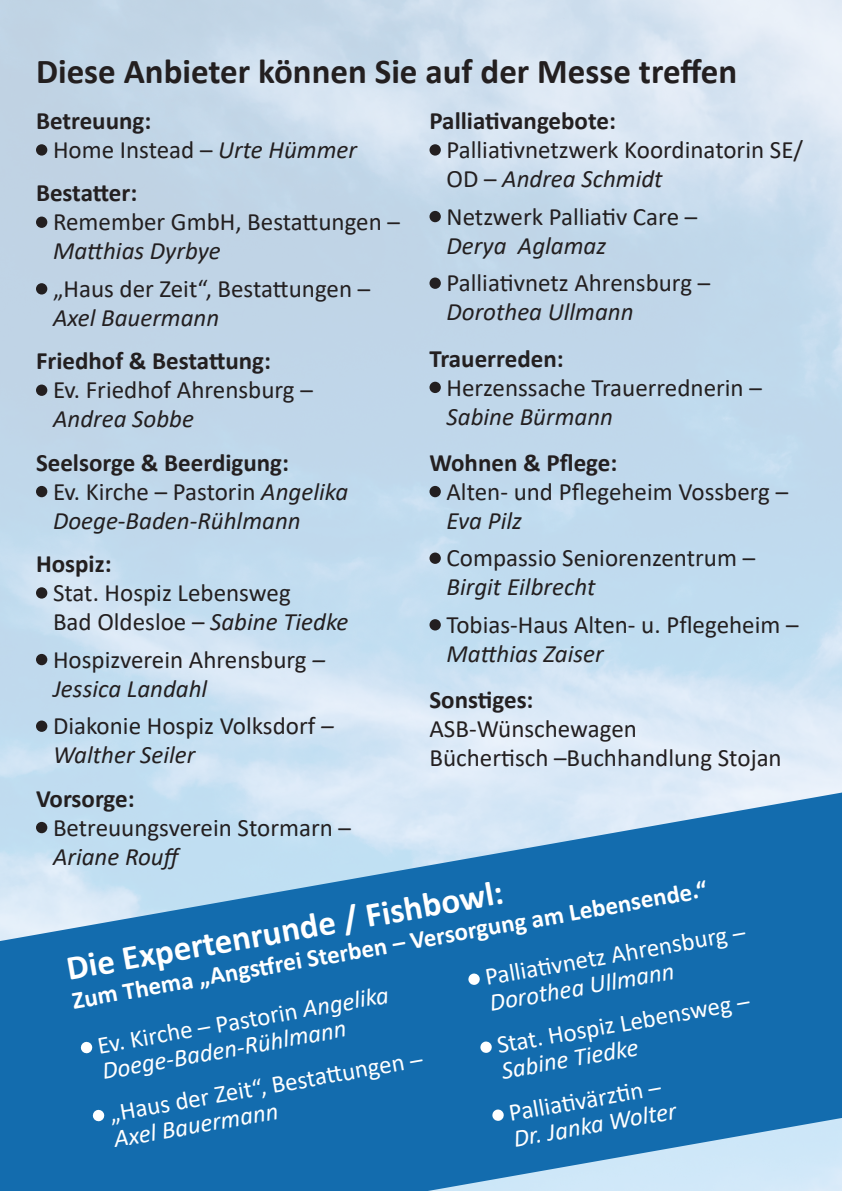
<style>
.page{position:relative;width:842px;height:1191px;background:#fff}
.page>*{position:absolute;margin:0;border:0;box-sizing:border-box;transform-origin:0 0}
.t1{font:700 35px "Calibri";color:#231f20}
.t2{font:700 35px "Calibri";color:#fff}
.t3{font:25px/29.1px "Calibri";color:#231f20}
.t4{font:25px/26px "Calibri";color:#fff}
.t5{font:700 25px "Calibri";color:#231f20}
.t6{font:700 25px "Calibri";color:#fff}
.t7{font:italic 25px/26px "Calibri";color:#fff}
.t8{font:italic 25px/29.1px "Calibri";color:#231f20}
.s1{font-style:italic}
.s2{font-style:normal}
</style>
<div class="page">
<img style="left:0;top:0;width:842px;height:792px">
<svg style="left:0;top:792px;width:842px;height:399px;background:#3e88be"></svg>
<svg style="left:80px;top:1041px;width:13px;height:12px"></svg>
<svg style="left:92px;top:1109px;width:13px;height:12px"></svg>
<svg style="left:468px;top:973px;width:12px;height:12px"></svg>
<svg style="left:480px;top:1041px;width:12px;height:12px"></svg>
<svg style="left:492px;top:1109px;width:12px;height:12px"></svg>
<div style="left:36px;top:144px;width:11px;height:12px;background:#231f20;border-radius:50%"></div>
<div style="left:36px;top:216px;width:11px;height:12px;background:#231f20;border-radius:50%"></div>
<div style="left:36px;top:283px;width:11px;height:11px;background:#231f20;border-radius:50%"></div>
<div style="left:36px;top:384px;width:11px;height:12px;background:#231f20;border-radius:50%"></div>
<div style="left:36px;top:486px;width:11px;height:11px;background:#231f20;border-radius:50%"></div>
<div style="left:36px;top:587px;width:11px;height:11px;background:#231f20;border-radius:50%"></div>
<div style="left:36px;top:654px;width:11px;height:11px;background:#231f20;border-radius:50%"></div>
<div style="left:36px;top:720px;width:11px;height:12px;background:#231f20;border-radius:50%"></div>
<div style="left:36px;top:822px;width:11px;height:11px;background:#231f20;border-radius:50%"></div>
<div style="left:429px;top:144px;width:12px;height:12px;background:#231f20;border-radius:50%"></div>
<div style="left:429px;top:211px;width:12px;height:11px;background:#231f20;border-radius:50%"></div>
<div style="left:429px;top:277px;width:12px;height:12px;background:#231f20;border-radius:50%"></div>
<div style="left:429px;top:382px;width:12px;height:11px;background:#231f20;border-radius:50%"></div>
<div style="left:429px;top:486px;width:12px;height:11px;background:#231f20;border-radius:50%"></div>
<div style="left:429px;top:552px;width:12px;height:12px;background:#231f20;border-radius:50%"></div>
<div style="left:429px;top:619px;width:12px;height:11px;background:#231f20;border-radius:50%"></div>
<p class="t1" style="left:36px;top:47px;width:703px">Diese Anbieter können Sie auf der Messe treffen</p>
<p class="t5" style="left:36px;top:103px;width:117px">Betreuung:</p>
<p class="t3" style="left:53px;top:135px;width:305px">Home Instead – <span class="s1">Urte Hümmer</span></p>
<p class="t5" style="left:36px;top:175px;width:103px">Bestatter:</p>
<p class="t3" style="left:53px;top:207px;width:348px">Remember GmbH, Bestattungen –<br><span class="s1">Matthias Dyrbye</span></p>
<p class="t3" style="left:53px;top:274px;width:319px">„Haus der Zeit“, Bestattungen –<br><span class="s1">Axel Bauermann</span></p>
<p class="t5" style="left:36px;top:343px;width:237px">Friedhof &amp; Bestattung:</p>
<p class="t3" style="left:53px;top:375px;width:261px">Ev. Friedhof Ahrensburg –<br><span class="s1">Andrea Sobbe</span></p>
<p class="t5" style="left:36px;top:445px;width:255px">Seelsorge &amp; Beerdigung:</p>
<p class="t8" style="left:53px;top:476px;width:297px"><span class="s2">Ev. Kirche – Pastorin</span> Angelika<br>Doege-Baden-Rühlmann</p>
<p class="t5" style="left:36px;top:546px;width:77px">Hospiz:</p>
<p class="t3" style="left:53px;top:577px;width:297px">Stat. Hospiz Lebensweg<br>Bad Oldesloe – <span class="s1">Sabine Tiedke</span></p>
<p class="t3" style="left:53px;top:644px;width:273px">Hospizverein Ahrensburg <span class="s1">–<br>Jessica Landahl</span></p>
<p class="t3" style="left:53px;top:711px;width:282px">Diakonie Hospiz Volksdorf <span class="s1">–<br>Walther Seiler</span></p>
<p class="t5" style="left:36px;top:780px;width:100px">Vorsorge:</p>
<p class="t3" style="left:53px;top:812px;width:299px">Betreuungsverein Stormarn –<br><span class="s1">Ariane Rouff</span></p>
<p class="t5" style="left:429px;top:103px;width:188px">Palliativangebote:</p>
<p class="t3" style="left:446px;top:135px;width:358px">Palliativnetzwerk Koordinatorin SE/<br>OD – <span class="s1">Andrea Schmidt</span></p>
<p class="t3" style="left:446px;top:201px;width:252px">Netzwerk Palliativ Care –<br><span class="s1">Derya Aglamaz</span></p>
<p class="t3" style="left:446px;top:268px;width:265px">Palliativnetz Ahrensburg –<br><span class="s1">Dorothea Ullmann</span></p>
<p class="t5" style="left:429px;top:340px;width:136px">Trauerreden:</p>
<p class="t3" style="left:446px;top:372px;width:317px">Herzenssache Trauerrednerin –<br><span class="s1">Sabine Bürmann</span></p>
<p class="t5" style="left:429px;top:445px;width:189px">Wohnen &amp; Pflege:</p>
<p class="t3" style="left:446px;top:476px;width:343px">Alten- und Pflegeheim Vossberg –<br><span class="s1">Eva Pilz</span></p>
<p class="t3" style="left:446px;top:543px;width:310px">Compassio Seniorenzentrum –<br><span class="s1">Birgit Eilbrecht</span></p>
<p class="t3" style="left:446px;top:609px;width:353px">Tobias-Haus Alten- u. Pflegeheim –<br><span class="s1">Matthias Zaiser</span></p>
<p class="t5" style="left:429px;top:682px;width:106px">Sonstiges:</p>
<p class="t3" style="left:429px;top:714px;width:354px">ASB-Wünschewagen<br>Büchertisch –Buchhandlung Stojan</p>
<p class="t6" style="left:69px;top:983px;width:646px;rotate:-10deg">Zum Thema „Angstf rei Sterben – Versorgung am Lebensende.“</p>
<p class="t2" style="left:63px;top:944px;width:444px;rotate:-10deg">Die Expertenrunde / Fishbowl:</p>
<p class="t4" style="left:483px;top:963px;width:265px;rotate:-10deg">Palliati vnetz Ahrensburg –<br><span class="s1">Dorothea Ullmann</span></p>
<p class="t7" style="left:95px;top:1031px;width:297px;rotate:-10deg"><span class="s2">Ev. Kirche – Pastorin</span> Angelika<br>Doege-Baden-Rühlmann</p>
<p class="t4" style="left:495px;top:1031px;width:257px;rotate:-10deg">Stat. Hospiz Lebensweg –<br><span class="s1">Sabine Tiedke</span></p>
<p class="t4" style="left:507px;top:1099px;width:167px;rotate:-10deg">Palliati värzti n –<br><span class="s1">Dr. Janka Wolter</span></p>
<p class="t4" style="left:107px;top:1100px;width:319px;rotate:-10deg">„Haus der Zeit“, Bestatt ungen –<br><span class="s1">Axel Bauermann</span></p>
</div>
